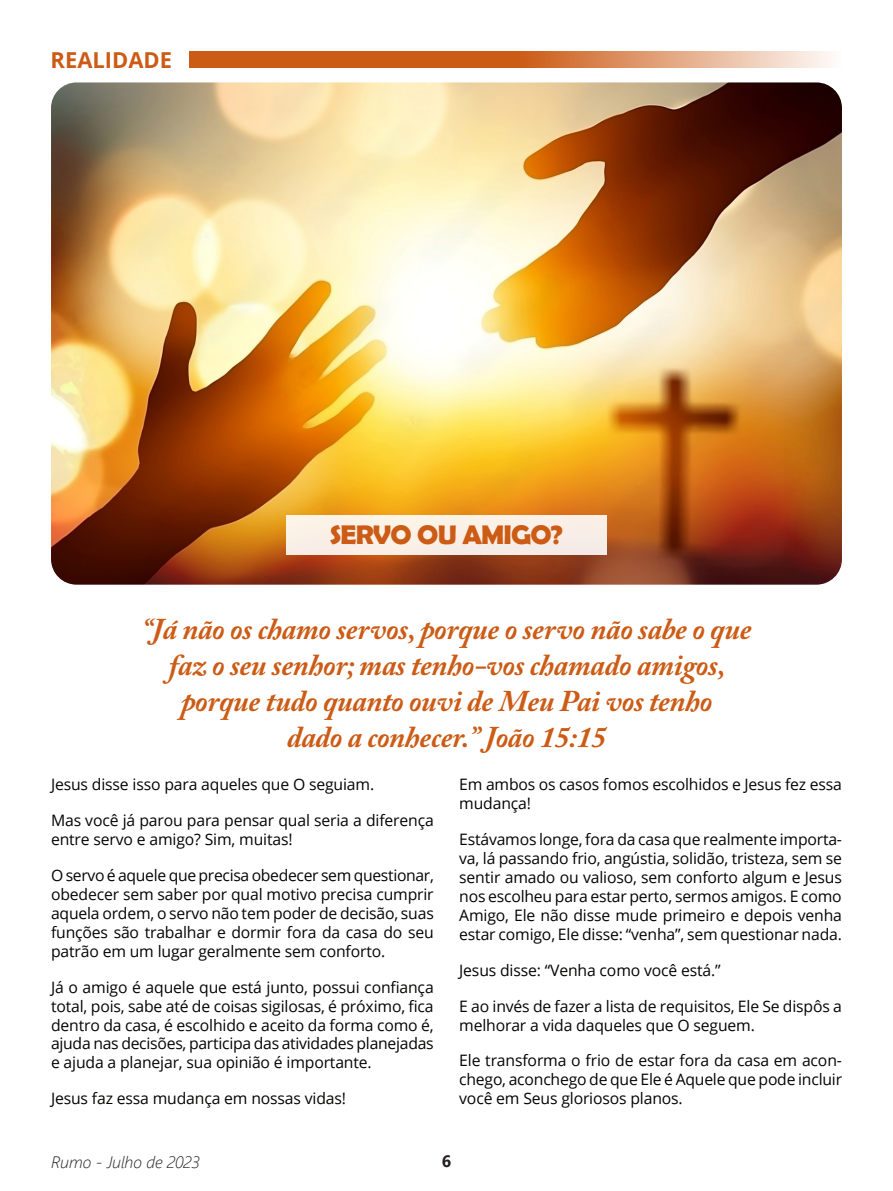
<style>
.page{position:relative;width:893px;height:1191px;background:#fff}
.page>*{position:absolute;margin:0;border:0;box-sizing:border-box;transform-origin:0 0}
._2016_texto{font:italic 700 30px "Adobe Caslon Pro";letter-spacing:-.01em;color:#cc5b15}
._2016_texto-2{font:700 27px "Berlin Sans FB Demi";letter-spacing:-.03em;color:#cc5b15;scale:1.05 1}
._2016_texto-3{font:700 21.9px "Open Sans";color:#cc5b15}
.t1{font:italic 300 16.5px "Segoe UI";color:#231f20}
.t2{font:700 16.5px "Segoe UI";color:#231f20}
._2016_texto-4{font:15.75px/18.9px "Open Sans";letter-spacing:-.01em;color:#040503;text-align:justify}
</style>
<div class="page">
<svg style="left:190px;top:51px;width:641px;height:17px;background:#d7814b"></svg>
<img style="left:51px;top:82px;width:791px;height:502px">
<div style="left:286px;top:515px;width:320px;height:39px;background:#faf0e7"></div>
<p class="_2016_texto-3" style="left:51px;top:44px;width:123px">REALIDADE</p>
<p class="_2016_texto-2" style="left:330px;top:519px;width:224px">SERVO OU AMIGO?</p>
<p class="_2016_texto" style="left:142px;top:611px;width:611px">“Já não os chamo servos, porque o servo não sabe o que</p>
<p class="_2016_texto" style="left:169px;top:647px;width:557px">faz o seu senhor; mas tenho-vos chamado amigos,</p>
<p class="_2016_texto" style="left:181px;top:683px;width:533px">porque tudo quanto ouvi de Meu Pai vos tenho</p>
<p class="_2016_texto" style="left:287px;top:719px;width:321px">dado a conhecer.” João 15:15</p>
<p class="_2016_texto-4" style="left:51px;top:775px;width:325px">Jesus disse isso para aqueles que O seguiam.</p>
<p class="_2016_texto-4" style="left:51px;top:811px;width:384px">Mas você já parou para pensar qual seria a diferença entre servo e amigo? Sim, muitas!</p>
<p class="_2016_texto-4" style="left:51px;top:865px;width:384px">O servo é aquele que precisa obedecer sem questionar, obedecer sem saber por qual motivo precisa cumprir aquela ordem, o servo não tem poder de decisão, suas funções são trabalhar e dormir fora da casa do seu patrão em um lugar geralmente sem conforto.</p>
<p class="_2016_texto-4" style="left:51px;top:977px;width:384px">Já o amigo é aquele que está junto, possui confiança total, pois, sabe até de coisas sigilosas, é próximo, fica dentro da casa, é escolhido e aceito da forma como é, ajuda nas decisões, participa das atividades planejadas e ajuda a planejar, sua opinião é importante.</p>
<p class="_2016_texto-4" style="left:51px;top:1088px;width:297px">Jesus faz essa mudança em nossas vidas!</p>
<p class="_2016_texto-4" style="left:459px;top:775px;width:384px">Em ambos os casos fomos escolhidos e Jesus fez essa mudança!</p>
<p class="_2016_texto-4" style="left:459px;top:829px;width:384px">Estávamos longe, fora da casa que realmente importa&shy;va, lá passando frio, angústia, solidão, tristeza, sem se sentir amado ou valioso, sem conforto algum e Jesus nos escolheu para estar perto, sermos amigos. E como Amigo, Ele não disse mude primeiro e depois venha estar comigo, Ele disse: “venha”, sem questionar nada.</p>
<p class="_2016_texto-4" style="left:459px;top:960px;width:263px">Jesus disse: “Venha como você está.”</p>
<p class="_2016_texto-4" style="left:459px;top:996px;width:384px">E ao invés de fazer a lista de requisitos, Ele Se dispôs a melhorar a vida daqueles que O seguem.</p>
<p class="_2016_texto-4" style="left:459px;top:1051px;width:384px">Ele transforma o frio de estar fora da casa em acon&shy;chego, aconchego de que Ele é Aquele que pode incluir você em Seus gloriosos planos.</p>
<p class="t1" style="left:51px;top:1146px;width:150px">Rumo - Julho de 2023</p>
<p class="t2" style="left:442px;top:1145px;width:11px">6</p>
</div>
